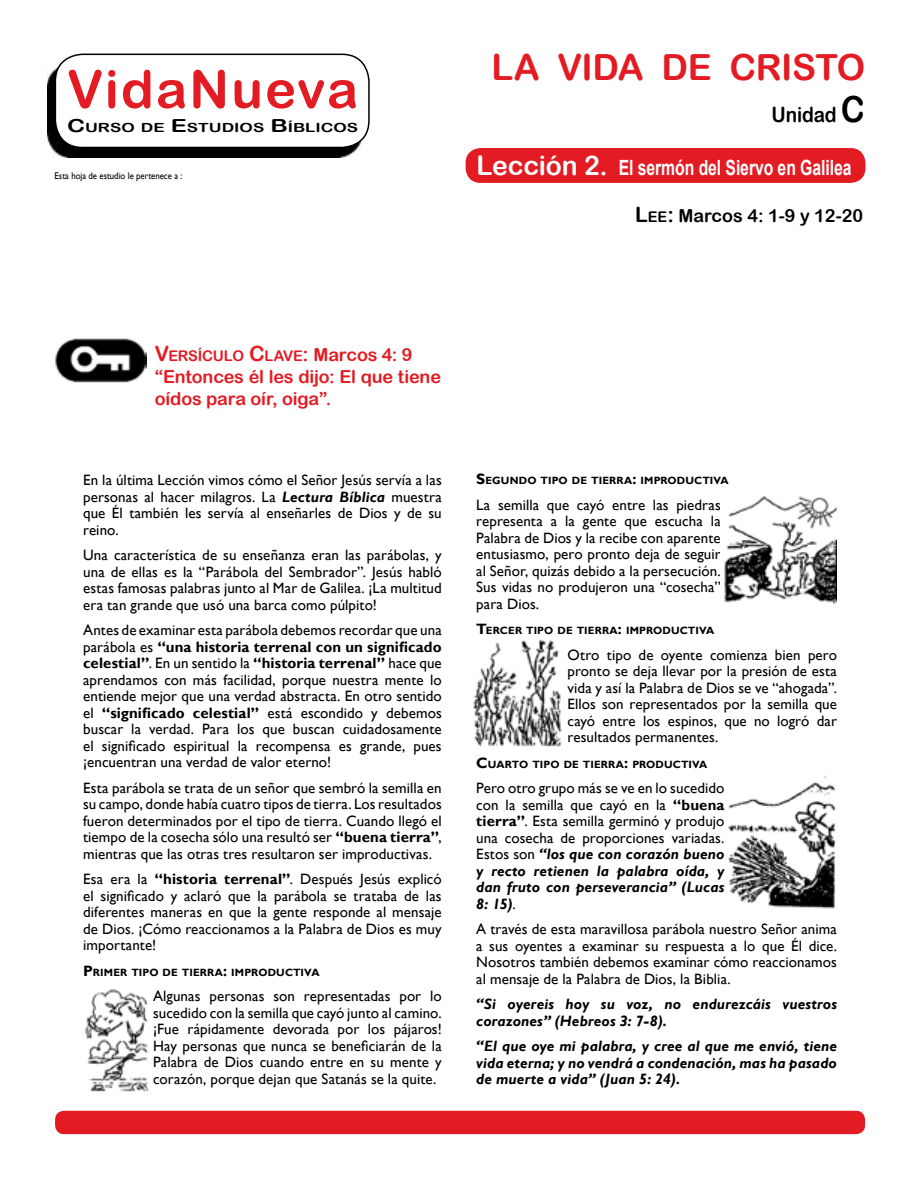
<style>
.page{position:relative;width:918px;height:1188px;background:#fff}
.page>*{position:absolute;margin:0;border:0;box-sizing:border-box;transform-origin:0 0}
.t1{font:52.5px "Arial Rounded MT Bold";letter-spacing:.04em;color:#e31b23}
.t2{font:36px "Arial Rounded MT Bold";letter-spacing:-.015em;color:#e31b23}
.t3{font:700 21px "Arial";letter-spacing:-.005em;color:#fff;scale:.75 1}
.t4{font:21px "Arial Rounded MT Bold";letter-spacing:-.005em;color:#000;scale:.9 1}
.t5{font:18px/21.6px "Arial Rounded MT Bold";letter-spacing:-.01em;color:#e31b23}
.t6{font:18px "Arial Rounded MT Bold";color:#000}
.t7{font:15px/16.5px "Gill Sans";letter-spacing:.005em;color:#000;text-align:justify}
.t8{font:italic 700 15px/16.5px "Gill Sans";letter-spacing:.005em;color:#000}
.t9{font:14.7px "Arial Rounded MT Bold";letter-spacing:-.015em;color:#e31b23}
.t10{font:12.6px "Arial Rounded MT Bold";color:#000;scale:1.35 1}
.t11{font:700 10.5px "Gill Sans";letter-spacing:.01em;color:#000}
.t12{font:9.75px "Gill Sans";letter-spacing:-.005em;color:#000;scale:.9 1}
.s1{font-size:18px}
.s2{font-size:36px}
.s3{font-family:"Arial Rounded MT Bold";font-weight:400;font-size:27px}
.s4{font-size:21px}
.s5{font-size:14.7px}
.s6{font-size:19.5px}
.s7{font-weight:700;font-style:italic}
.s8{font-weight:700}
.s9{font-size:15px}
</style>
<div class="page">
<div style="left:55px;top:1111px;width:810px;height:23px;background:#e31b23;border-radius:9px"></div>
<img style="left:55px;top:338px;width:91px;height:45px">
<div style="left:47px;top:63px;width:315px;height:95px;background:#000"></div>
<div style="left:55px;top:54px;width:314px;height:93px;background:#fff;border-radius:27px"></div>
<div style="left:55px;top:54px;width:315px;height:94px;border:2px solid #000;border-radius:27px"></div>
<div style="left:466px;top:148px;width:400px;height:35px;background:#e31b23;border-radius:15px"></div>
<img style="left:85px;top:989px;width:64px;height:103px">
<img style="left:724px;top:496px;width:113px;height:108px">
<img style="left:473px;top:639px;width:89px;height:108px">
<img style="left:728px;top:776px;width:108px;height:133px">
<p class="t1" style="left:67px;top:58px;width:292px">VidaNueva</p>
<p class="t10" style="left:67px;top:120px;width:217px"><span class="s1">C</span>URSO DE <span class="s1">E</span>STUDIOS <span class="s1">B</span>ÍBLICOS</p>
<p class="t12" style="left:55px;top:170px;width:143px">Esta hoja de estudio le pertenece a :</p>
<p class="t2" style="left:491px;top:46px;width:375px">LA VIDA DE CRISTO</p>
<p class="t4" style="left:771px;top:102px;width:105px">Unidad <span class="s2">C</span></p>
<p class="t3" style="left:476px;top:153px;width:502px"><span class="s3">Lección 2.</span> El sermón del Siervo en Galilea</p>
<p class="t6" style="left:635px;top:205px;width:230px"><span class="s4">L</span><span class="s5">EE</span><span class="s4">:</span> Marcos 4: 1-9 y 12-20</p>
<p class="t9" style="left:155px;top:347px;width:259px"><span class="s4">V</span>ERSÍCULO <span class="s4">C</span>LAVE<span class="s6">:</span> <span class="s1">Marcos 4: 9</span></p>
<p class="t5" style="left:155px;top:365px;width:288px">“Entonces él les dijo: El que tiene oídos para oír, oiga”.</p>
<p class="t7" style="left:83px;top:472px;width:360px">En la última Lección vimos cómo el Señor Jesús servía a las personas al hacer milagros. La <span class="s7">Lectura Bíblica</span> muestra que Él también les servía al enseñarles de Dios y de su reino.</p>
<p class="t7" style="left:83px;top:547px;width:360px">Una característica de su enseñanza eran las parábolas, y una de ellas es la “Parábola del Sembrador”. Jesús habló estas famosas palabras junto al Mar de Galilea. ¡La multitud era tan grande que usó una barca como púlpito!</p>
<p class="t7" style="left:83px;top:622px;width:360px">Antes de examinar esta parábola debemos recordar que una parábola es <span class="s8">“una historia terrenal con un significado celestial”</span>. En un sentido la <span class="s8">“historia terrenal”</span> hace que aprendamos con más facilidad, porque nuestra mente lo entiende mejor que una verdad abstracta. En otro sentido el <span class="s8">“significado celestial”</span> está escondido y debemos buscar la verdad. Para los que buscan cuidadosamente el significado espiritual la recompensa es grande, pues ¡encuentran una verdad de valor eterno!</p>
<p class="t7" style="left:83px;top:780px;width:360px">Esta parábola se trata de un señor que sembró la semilla en su campo, donde había cuatro tipos de tierra. Los resultados fueron determinados por el tipo de tierra. Cuando llegó el tiempo de la cosecha sólo una resultó ser <span class="s8">“buena tierra”</span>, mientras que las otras tres resultaron ser improductivas.</p>
<p class="t7" style="left:83px;top:871px;width:360px">Esa era la <span class="s8">“historia terrenal”</span>. Después Jesús explicó el significado y aclaró que la parábola se trataba de las diferentes maneras en que la gente responde al mensaje de Dios. ¡Cómo reaccionamos a la Palabra de Dios es muy importante!</p>
<p class="t11" style="left:83px;top:966px;width:238px"><span class="s9">P</span>RIMER TIPO DE TIERRA<span class="s9">:</span> IMPRODUCTIVA</p>
<p class="t7" style="left:153px;top:988px;width:290px">Algunas personas son representadas por lo sucedido con la semilla que cayó junto al camino. ¡Fue rápidamente devorada por los pájaros!<br>Hay personas que nunca se beneficiarán de la Palabra de Dios cuando entre en su mente y corazón, porque dejan que Satanás se la quite.</p>
<p class="t11" style="left:476px;top:475px;width:254px"><span class="s9">S</span>EGUNDO TIPO DE TIERRA<span class="s9">:</span> IMPRODUCTIVA</p>
<p class="t7" style="left:476px;top:497px;width:246px">La semilla que cayó entre las piedras representa a la gente que escucha la Palabra de Dios y la recibe con aparente entusiasmo, pero pronto deja de seguir al Señor, quizás debido a la persecución.<br>Sus vidas no produjeron una “cosecha” para Dios.</p>
<p class="t11" style="left:476px;top:625px;width:240px"><span class="s9">T</span>ERCER TIPO DE TIERRA<span class="s9">:</span> IMPRODUCTIVA</p>
<p class="t7" style="left:568px;top:647px;width:271px">Otro tipo de oyente comienza bien pero pronto se deja llevar por la presión de esta vida y así la Palabra de Dios se ve “ahogada”.<br>Ellos son representados por la semilla que cayó entre los espinos, que no logró dar resultados permanentes.</p>
<p class="t11" style="left:476px;top:758px;width:233px"><span class="s9">C</span>UARTO TIPO DE TIERRA<span class="s9">:</span> PRODUCTIVA</p>
<p class="t7" style="left:476px;top:780px;width:250px">Pero otro grupo más se ve en lo sucedido con la semilla que cayó en la <span class="s8">“buena tierra”</span>. Esta semilla germinó y produjo una cosecha de proporciones variadas.<br>Estos son <span class="s7">“los que con corazón bueno y recto retienen la palabra oída, y dan fruto con perseverancia” (Lucas 8: 15)</span>.</p>
<p class="t7" style="left:476px;top:921px;width:362px">A través de esta maravillosa parábola nuestro Señor anima a sus oyentes a examinar su respuesta a lo que Él dice.<br>Nosotros también debemos examinar cómo reaccionamos al mensaje de la Palabra de Dios, la Biblia.</p>
<p class="t8" style="left:476px;top:996px;width:362px">“Si oyereis hoy su voz, no endurezcáis vuestros corazones” (Hebreos 3: 7-8).</p>
<p class="t8" style="left:476px;top:1038px;width:362px;text-align:justify">“El que oye mi palabra, y cree al que me envió, tiene vida eterna; y no vendrá a condenación, mas ha pasado de muerte a vida” (Juan 5: 24).</p>
</div>
